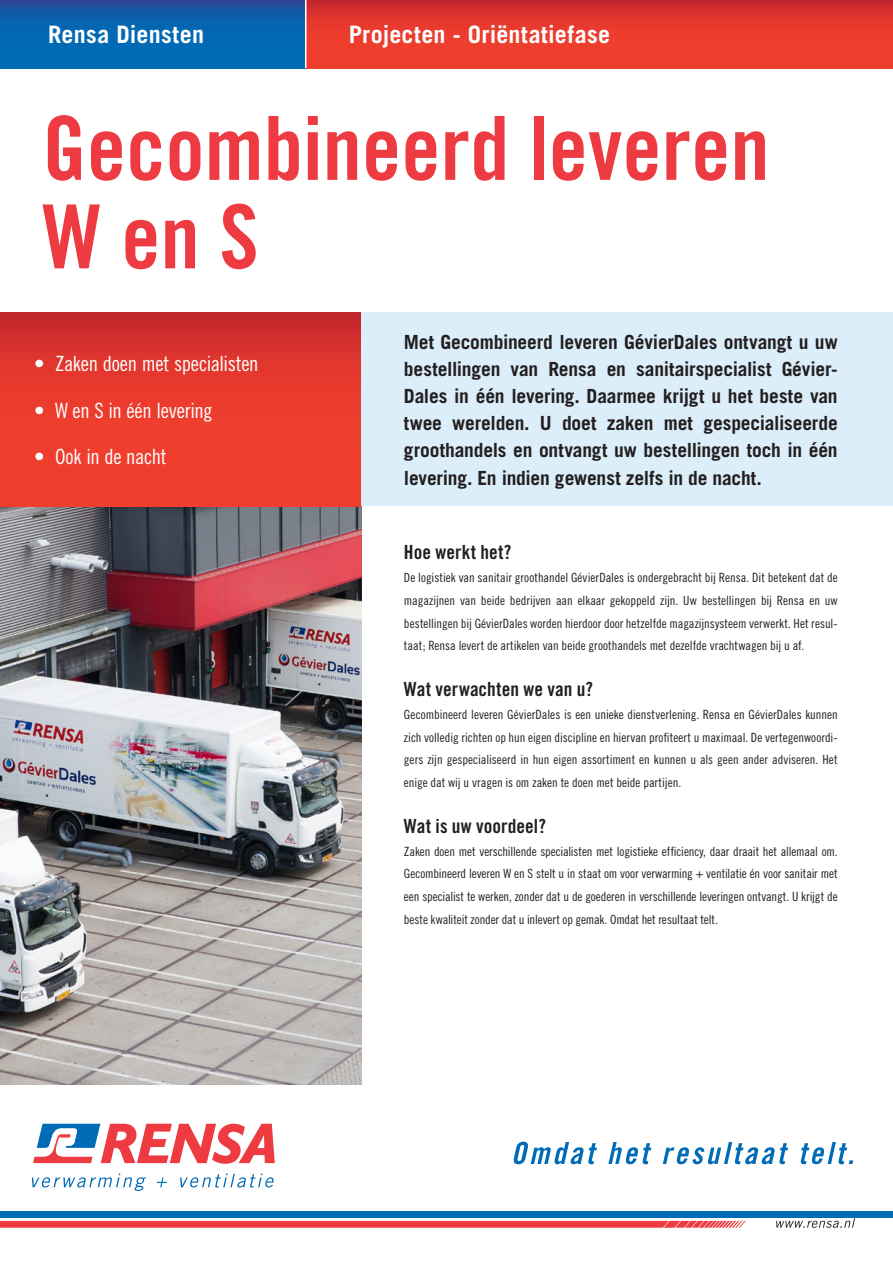
<style>
.page{position:relative;width:893px;height:1263px;background:#fff}
.page>*{position:absolute;margin:0;border:0;box-sizing:border-box;transform-origin:0 0}
.t1{font:88.5px "Trade Gothic Bold Cond Twenty";color:#ee3a41}
.platte_tekst{font:700 24px "Trade Gothic";letter-spacing:.01em;color:#fff}
.t2{font:21px "Trade Gothic Cond Eighteen";letter-spacing:-.015em;color:#fff}
.plat_10_16{font:700 19.5px/27px "Trade Gothic";letter-spacing:-.01em;color:#231f20;text-align:justify}
.plat_10_16-2{font:19.5px "Trade Gothic Bold Cond Twenty";letter-spacing:.005em;color:#231f20}
.plat_10_16-3{font:12.75px/22.8px "Trade Gothic Cond Eighteen";color:#231f20;text-align:justify}
</style>
<div class="page">
<svg style="left:0;top:1221px;width:746px;height:7px;background:#ef474d"></svg>
<svg style="left:776px;top:1218px;width:79px;height:10px"></svg>
<div style="left:0;top:1211px;width:893px;height:6px;background:#006bb6"></div>
<svg style="left:32px;top:1173px;width:114px;height:18px"></svg>
<svg style="left:157px;top:1177px;width:10px;height:10px"></svg>
<svg style="left:180px;top:1173px;width:94px;height:14px"></svg>
<svg style="left:33px;top:1124px;width:242px;height:40px"></svg>
<svg style="left:513px;top:1142px;width:84px;height:22px"></svg>
<svg style="left:608px;top:1142px;width:43px;height:22px"></svg>
<svg style="left:663px;top:1142px;width:125px;height:22px"></svg>
<svg style="left:800px;top:1142px;width:53px;height:22px"></svg>
<img style="left:0;top:506px;width:361px;height:578px">
<svg style="left:0;top:313px;width:361px;height:193px;background:#e5382d"></svg>
<svg style="left:0;top:0;width:305px;height:68px;background:#0863ae"></svg>
<svg style="left:306px;top:0;width:587px;height:68px;background:#e4382d"></svg>
<div style="left:361px;top:313px;width:532px;height:193px;background:#dbeef9"></div>
<p class="platte_tekst" style="left:48px;top:20px;width:157px">Rensa Diensten</p>
<p class="platte_tekst" style="left:349px;top:20px;width:263px">Projecten - Oriëntatiefase</p>
<p class="t1" style="left:43px;top:95px;width:729px">Gecombineerd leveren</p>
<p class="t1" style="left:43px;top:183px;width:218px">W en S</p>
<p class="t2" style="left:34px;top:351px;width:226px">• Zaken doen met specialisten</p>
<p class="t2" style="left:34px;top:398px;width:180px">• W en S in één levering</p>
<p class="t2" style="left:34px;top:444px;width:134px">• Ook in de nacht</p>
<p class="plat_10_16" style="left:404px;top:329px;width:435px">Met Gecombineerd leveren GévierDales ontvangt u uw bestellingen van Rensa en sanitairspecialist Gévier-Dales in één levering. Daarmee krijgt u het beste van twee werelden. U doet zaken met gespecialiseerde groothandels en ontvangt uw bestellingen toch in één levering. En indien gewenst zelfs in de nacht.</p>
<p class="plat_10_16-2" style="left:404px;top:540px;width:109px">Hoe werkt het?</p>
<p class="plat_10_16-3" style="left:404px;top:566px;width:435px">De logistiek van sanitair groothandel GévierDales is ondergebracht bij Rensa. Dit betekent dat de magazijnen van beide bedrijven aan elkaar gekoppeld zijn. Uw bestellingen bij Rensa en uw bestellingen bij GévierDales worden hierdoor door hetzelfde magazijnsysteem verwerkt. Het resul&shy;taat; Rensa levert de artikelen van beide groothandels met dezelfde vrachtwagen bij u af.</p>
<p class="plat_10_16-2" style="left:404px;top:677px;width:191px">Wat verwachten we van u?</p>
<p class="plat_10_16-3" style="left:404px;top:703px;width:435px">Gecombineerd leveren GévierDales is een unieke dienstverlening. Rensa en GévierDales kunnen zich volledig richten op hun eigen discipline en hiervan profiteert u maximaal. De vertegenwoordi&shy;gers zijn gespecialiseerd in hun eigen assortiment en kunnen u als geen ander adviseren. Het enige dat wij u vragen is om zaken te doen met beide partijen.</p>
<p class="plat_10_16-2" style="left:404px;top:814px;width:143px">Wat is uw voordeel?</p>
<p class="plat_10_16-3" style="left:404px;top:839px;width:435px">Zaken doen met verschillende specialisten met logistieke efficiency, daar draait het allemaal om.<br>Gecombineerd leveren W en S stelt u in staat om voor verwarming + ventilatie én voor sanitair met een specialist te werken, zonder dat u de goederen in verschillende leveringen ontvangt. U krijgt de beste kwaliteit zonder dat u inlevert op gemak. Omdat het resultaat telt.</p>
</div>
